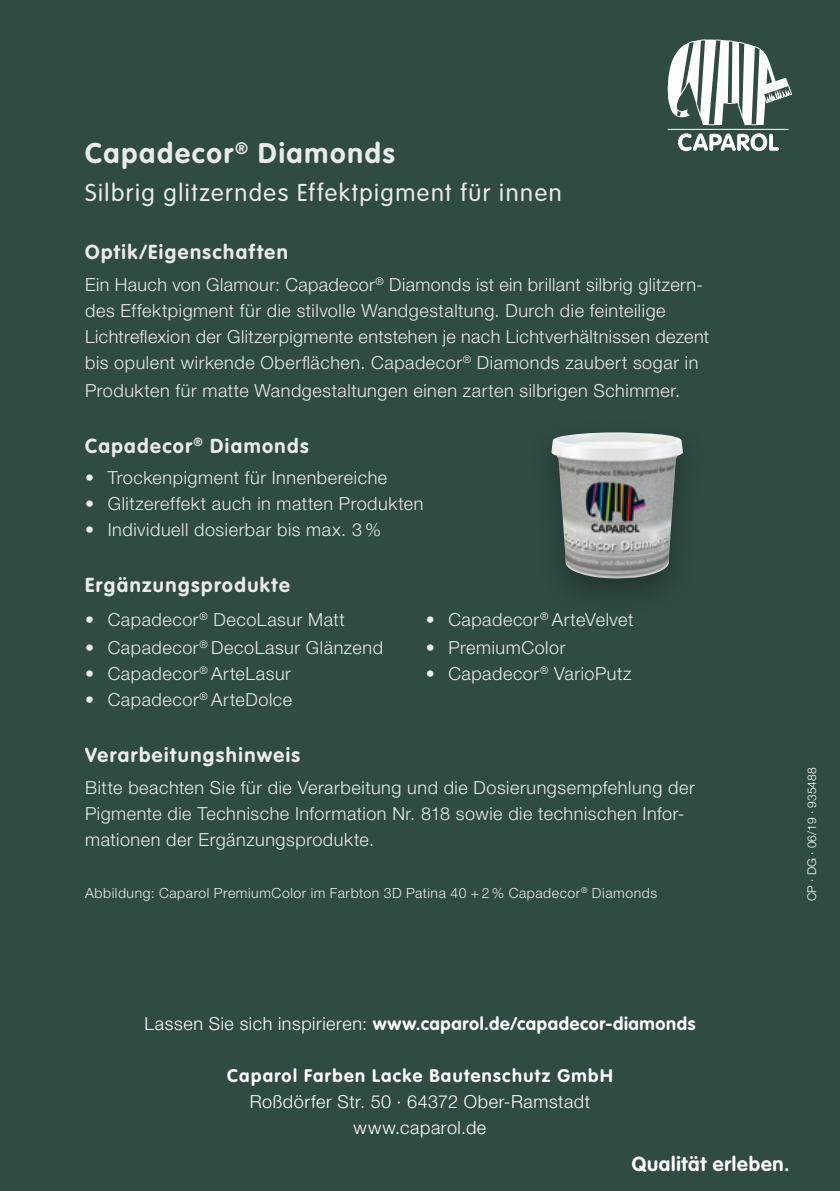
<style>
.page{position:relative;width:840px;height:1191px;background:#fff}
.page>*{position:absolute;margin:0;border:0;box-sizing:border-box;transform-origin:0 0}
.t1{font:700 28px "VAG Rounded Std";letter-spacing:.06em;color:#fff}
.t2{font:300 24px "VAG Rounded Std";letter-spacing:.065em;color:#fff}
.t3{font:700 20px "VAG Rounded Std";letter-spacing:.07em;color:#fff}
.t4{font:700 20px "VAG Rounded Std";letter-spacing:.04em;color:#fff}
.t5{font:300 18px/26px "Helvetica Neue LT";letter-spacing:.03em;color:#fff}
.t6{font:700 18px "VAG Rounded Std";letter-spacing:.035em;color:#fff}
.t7{font:700 18px "VAG Rounded Std";letter-spacing:.065em;color:#fff}
.t8{font:300 14px "Helvetica Neue LT";letter-spacing:.04em;color:#fff}
.t9{font:300 12px "Helvetica Neue LT";color:#fff}
.s1{font-family:"Helvetica Neue LT";font-weight:300}
.s2{font-family:"VAG Rounded LT"}
</style>
<div class="page">
<div style="left:0;top:0;width:839px;height:1191px;background:#304a44"></div>
<img style="left:551px;top:432px;width:131px;height:147px">
<svg style="left:678px;top:133px;width:100px;height:18px"></svg>
<hr style="left:667px;top:129px;width:121px;height:1px;background:#fff">
<svg style="left:667px;top:39px;width:124px;height:86px"></svg>
<h1 class="t1" style="left:85px;top:137px;width:311px">Capadecor<sup>®</sup> Diamonds</h1>
<h2 class="t2" style="left:85px;top:179px;width:478px">Silbrig glitzerndes Effektpigment für innen</h2>
<p class="t3" style="left:85px;top:240px;width:204px">Optik/Eigenschaften</p>
<p class="t5" style="left:85px;top:271px;width:625px">Ein Hauch von Glamour: Capadecor<sup>®</sup> Diamonds ist ein brillant silbrig glitzern&shy;des Effektpigment für die stilvolle Wandgestaltung. Durch die feinteilige Lichtreflexion der Glitzerpigmente entstehen je nach Lichtverhältnissen dezent bis opulent wirkende Oberflächen. Capadecor<sup>®</sup> Diamonds zaubert sogar in</p>
<p class="t5" style="left:85px;top:377px;width:596px">Produkten für matte Wandgestaltungen einen zarten silbrigen Schimmer.</p>
<p class="t3" style="left:85px;top:434px;width:225px">Capadecor<sup>®</sup> Diamonds</p>
<p class="t5" style="left:85px;top:464px;width:303px">• Trockenpigment für Innenbereiche</p>
<p class="t5" style="left:85px;top:490px;width:340px">• Glitzereffekt auch in matten Produkten</p>
<p class="t5" style="left:85px;top:516px;width:297px">• Individuell dosierbar bis max. 3 %</p>
<p class="t3" style="left:85px;top:573px;width:206px">Ergänzungsprodukte</p>
<p class="t5" style="left:85px;top:606px;width:261px">• Capadecor<sup>®</sup> DecoLasur Matt</p>
<p class="t5" style="left:425px;top:606px;width:209px">• Capadecor<sup>®</sup> ArteVelvet</p>
<p class="t5" style="left:85px;top:634px;width:299px">• Capadecor<sup>®</sup> DecoLasur Glänzend</p>
<p class="t5" style="left:425px;top:634px;width:141px">• PremiumColor</p>
<p class="t5" style="left:85px;top:660px;width:207px">• Capadecor<sup>®</sup> ArteLasur</p>
<p class="t5" style="left:425px;top:660px;width:207px">• Capadecor<sup>®</sup> VarioPutz</p>
<p class="t5" style="left:85px;top:686px;width:208px">• Capadecor<sup>®</sup> ArteDolce</p>
<p class="t3" style="left:85px;top:743px;width:216px">Verarbeitungshinweis</p>
<p class="t5" style="left:85px;top:774px;width:610px">Bitte beachten Sie für die Verarbeitung und die Dosierungsempfehlung der<br>Pigmente die Technische Information Nr. 818 sowie die technischen Infor&shy;mationen der Ergänzungsprodukte.</p>
<p class="t8" style="left:85px;top:884px;width:573px">Abbildung: Caparol PremiumColor im Farbton 3D Patina 40 + 2 % Capadecor<sup>®</sup> Diamonds</p>
<p class="t9" style="left:804px;top:901px;width:135px;rotate:-90deg">CP · DG · 06/19 · 935488</p>
<p class="t6" style="left:144px;top:1013px;width:552px"><span class="s1">Lassen Sie sich inspirieren:</span> www.caparol.de/capadecor-diamonds</p>
<p class="t7" style="left:227px;top:1065px;width:386px">Caparol Farben Lacke Bautenschutz GmbH</p>
<p class="t5" style="left:250px;top:1088px;width:341px;text-align:center">Roßdörfer Str. 50 <span class="s2">·</span> 64372 Ober-Ramstadt www.caparol.de</p>
<p class="t4" style="left:631px;top:1152px;width:159px">Qualität erleben.</p>
</div>
